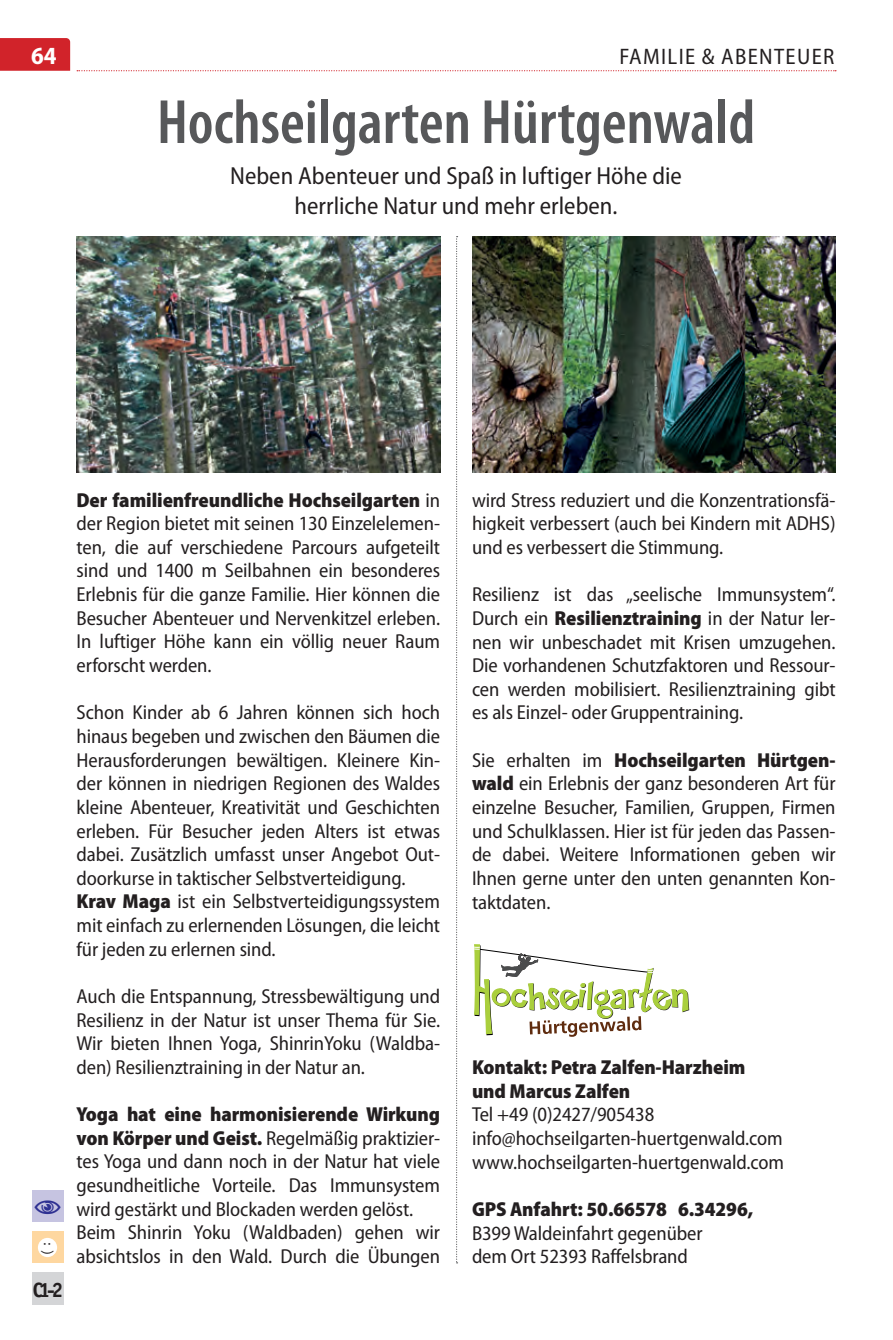
<style>
.page{position:relative;width:893px;height:1340px;background:#fff}
.page>*{position:absolute;margin:0;border:0;box-sizing:border-box;transform-origin:0 0}
.t1{font:600 condensed 63px "Myriad Pro";color:#57585a}
.t2{font:semi-condensed 24.75px/29.2px "Myriad Pro";color:#231f20;text-align:center}
.t3{font:700 semi-condensed 24.75px "Myriad Pro";color:#fff}
.t4{font:semi-condensed 22.5px "Myriad Pro";letter-spacing:.06em;color:#231f20}
.t5{font:700 21.38px "Officina Sans";color:#231f20}
.t6{font:semi-condensed 20.25px/23.6px "Myriad Pro";letter-spacing:-.005em;color:#231f20;text-align:justify}
.t7{font:900 semi-condensed 20.25px/23.6px "Myriad Pro";letter-spacing:-.005em;color:#231f20}
.t8{font:13.5px "Officina Sans";color:#231f20}
.s1{font-weight:900}
</style>
<div class="page">
<div style="left:0;top:38px;width:70px;height:33px;background:#d1232a"></div>
<svg style="left:77px;top:70px;width:759px;height:1px"></svg>
<div style="left:32px;top:1272px;width:32px;height:32px;background:#d4d5d7"></div>
<img style="left:472px;top:236px;width:364px;height:236px">
<img style="left:77px;top:236px;width:363px;height:236px">
<div style="left:32px;top:1231px;width:32px;height:32px;background:#fed7a0"></div>
<div style="left:38px;top:1237px;width:19px;height:20px;background:#fff;border-radius:50%"></div>
<svg style="left:456px;top:236px;width:2px;height:1027px"></svg>
<svg style="left:474px;top:944px;width:215px;height:92px"></svg>
<div style="left:32px;top:1190px;width:32px;height:32px;background:#c6c4e1"></div>
<p class="t3" style="left:31px;top:39px;width:27px">64</p>
<p class="t4" style="left:619px;top:43px;width:216px">FAMILIE &amp; ABENTEUER</p>
<h1 class="t1" style="left:157px;top:83px;width:600px">Hochseilgarten Hürtgenwald</h1>
<p class="t2" style="left:230px;top:161px;width:453px">Neben Abenteuer und Spaß in luftiger Höhe die herrliche Natur und mehr erleben.</p>
<p class="t8" style="left:56px;top:1242px;width:14px;rotate:90deg">: )</p>
<p class="t5" style="left:33px;top:1276px;width:32px">C1-2</p>
<p class="t6" style="left:77px;top:487px;width:365px"><span class="s1">Der familienfreundliche Hochseilgarten</span> in der Region bietet mit seinen 130 Einzelelemen&shy;ten, die auf verschiedene Parcours aufgeteilt sind und 1400 m Seilbahnen ein besonderes Erlebnis für die ganze Familie. Hier können die Besucher Abenteuer und Nervenkitzel erleben.<br>In luftiger Höhe kann ein völlig neuer Raum erforscht werden.</p>
<p class="t6" style="left:77px;top:700px;width:365px;text-align:left">Schon Kinder ab 6 Jahren können sich hoch hinaus begeben und zwischen den Bäumen die Herausforderungen bewältigen. Kleinere Kin&shy;der können in niedrigen Regionen des Waldes kleine Abenteuer, Kreativität und Geschichten erleben. Für Besucher jeden Alters ist etwas dabei. Zusätzlich umfasst unser Angebot Out&shy;doorkurse in taktischer Selbstverteidigung.<br><span class="s1">Krav Maga</span> ist ein Selbstverteidigungssystem mit einfach zu erlernenden Lösungen, die leicht für jeden zu erlernen sind.</p>
<p class="t6" style="left:77px;top:984px;width:365px">Auch die Entspannung, Stressbewältigung und Resilienz in der Natur ist unser Thema für Sie.<br>Wir bieten Ihnen Yoga, ShinrinYoku (Waldba&shy;den) Resilienztraining in der Natur an.</p>
<p class="t6" style="left:77px;top:1102px;width:365px;text-align:left"><span class="s1">Yoga hat eine harmonisierende Wirkung von Körper und Geist.</span> Regelmäßig praktizier&shy;tes Yoga und dann noch in der Natur hat viele gesundheitliche Vorteile. Das Immunsystem wird gestärkt und Blockaden werden gelöst.<br>Beim Shinrin Yoku (Waldbaden) gehen wir absichtslos in den Wald. Durch die Übungen</p>
<p class="t6" style="left:472px;top:488px;width:365px">wird Stress reduziert und die Konzentrationsfä&shy;higkeit verbessert (auch bei Kindern mit ADHS) und es verbessert die Stimmung.</p>
<p class="t6" style="left:472px;top:582px;width:365px">Resilienz ist das „seelische Immunsystem“.<br>Durch ein <span class="s1">Resilienztraining</span> in der Natur ler&shy;nen wir unbeschadet mit Krisen umzugehen.<br>Die vorhandenen Schutzfaktoren und Ressour&shy;cen werden mobilisiert. Resilienztraining gibt es als Einzel- oder Gruppentraining.</p>
<p class="t6" style="left:472px;top:747px;width:365px">Sie erhalten im <span class="s1">Hochseilgarten Hürtgen&shy;wald</span> ein Erlebnis der ganz besonderen Art für einzelne Besucher, Familien, Gruppen, Firmen und Schulklassen. Hier ist für jeden das Passen&shy;de dabei. Weitere Informationen geben wir Ihnen gerne unter den unten genannten Kon&shy;taktdaten.</p>
<p class="t7" style="left:472px;top:1054px;width:275px">Kontakt: Petra Zalfen-Harzheim und Marcus Zalfen</p>
<p class="t6" style="left:472px;top:1102px;width:314px;text-align:left">Tel +49 (0)2427/905438 info@hochseilgarten-huertgenwald.com www.hochseilgarten-huertgenwald.com</p>
<p class="t7" style="left:472px;top:1196px;width:283px">GPS Anfahrt: 50.66578 6.34296,</p>
<p class="t6" style="left:472px;top:1220px;width:232px">B399 Waldeinfahrt gegenüber dem Ort 52393 Raffelsbrand</p>
</div>
